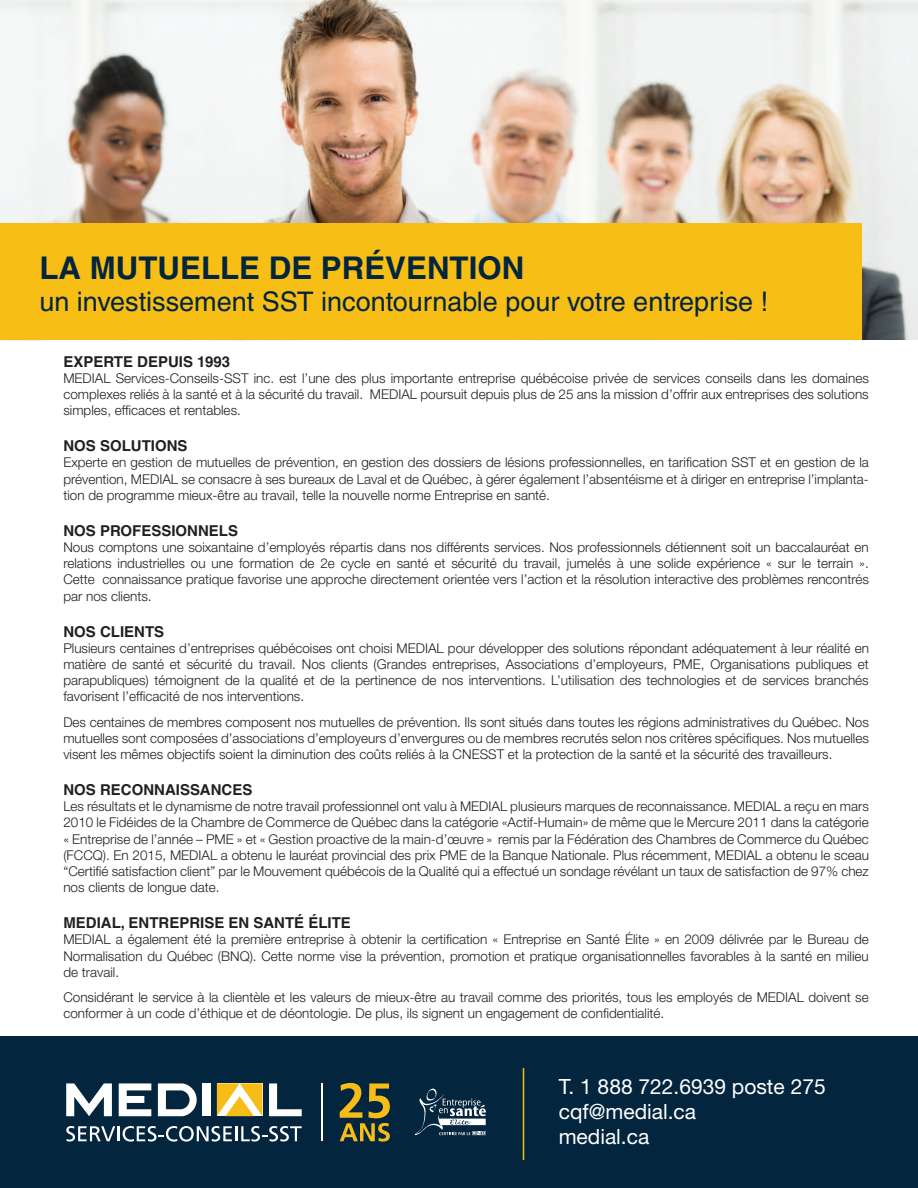
<style>
.page{position:relative;width:918px;height:1188px;background:#fff}
.page>*{position:absolute;margin:0;border:0;box-sizing:border-box;transform-origin:0 0}
.t1{font:700 31.35px "Helvetica LT Std";color:#03253d}
.t2{font:27px "Helvetica LT Std";color:#03253d}
.t3{font:21px/25.2px "Helvetica Neue LT Std";color:#fff}
.t4{font:700 15px "Helvetica LT Std";color:#231f20}
.t5{font:300 13.5px/16.2px "Helvetica Neue LT Std";color:#231f20;text-align:justify}
</style>
<div class="page">
<img style="left:0;top:0;width:918px;height:340px">
<div style="left:0;top:224px;width:861px;height:116px;background:#f7be16"></div>
<div style="left:0;top:1036px;width:918px;height:152px;background:#03253d"></div>
<hr style="left:523px;top:1068px;width:1px;height:92px;background:#f7be16">
<svg style="left:415px;top:1088px;width:71px;height:47px"></svg>
<svg style="left:119px;top:1083px;width:32px;height:33px"></svg>
<svg style="left:269px;top:1083px;width:33px;height:33px"></svg>
<div style="left:202px;top:1083px;width:8px;height:33px;background:#fff"></div>
<svg style="left:66px;top:1083px;width:46px;height:33px"></svg>
<svg style="left:158px;top:1083px;width:39px;height:33px"></svg>
<svg style="left:66px;top:1126px;width:49px;height:16px"></svg>
<hr style="left:117px;top:1126px;width:3px;height:15px;background:#fff">
<svg style="left:123px;top:1126px;width:179px;height:16px"></svg>
<svg style="left:217px;top:1083px;width:45px;height:33px"></svg>
<svg style="left:340px;top:1083px;width:50px;height:59px"></svg>
<hr style="left:321px;top:1083px;width:2px;height:58px;background:#fff">
<h1 class="t1" style="left:39px;top:248px;width:486px">LA MUTUELLE DE PRÉVENTION</h1>
<h2 class="t2" style="left:39px;top:286px;width:730px">un investissement SST incontournable pour votre entreprise !</h2>
<p class="t4" style="left:63px;top:352px;width:168px">EXPERTE DEPUIS 1993</p>
<p class="t5" style="left:63px;top:370px;width:807px">MEDIAL Services-Conseils-SST inc. est l’une des plus importante entreprise québécoise privée de services conseils dans les domaines complexes reliés à la santé et à la sécurité du travail. MEDIAL poursuit depuis plus de 25 ans la mission d’offrir aux entreprises des solutions simples, efficaces et rentables.</p>
<p class="t4" style="left:63px;top:437px;width:126px">NOS SOLUTIONS</p>
<p class="t5" style="left:63px;top:454px;width:807px">Experte en gestion de mutuelles de prévention, en gestion des dossiers de lésions professionnelles, en tarification SST et en gestion de la prévention, MEDIAL se consacre à ses bureaux de Laval et de Québec, à gérer également l’absentéisme et à diriger en entreprise l’implanta&shy;tion de programme mieux-être au travail, telle la nouvelle norme Entreprise en santé.</p>
<p class="t4" style="left:63px;top:521px;width:176px">NOS PROFESSIONNELS</p>
<p class="t5" style="left:63px;top:539px;width:807px">Nous comptons une soixantaine d’employés répartis dans nos différents services. Nos professionnels détiennent soit un baccalauréat en relations industrielles ou une formation de 2e cycle en santé et sécurité du travail, jumelés à une solide expérience « sur le terrain ».<br>Cette connaissance pratique favorise une approche directement orientée vers l’action et la résolution interactive des problèmes rencontrés par nos clients.</p>
<p class="t4" style="left:63px;top:622px;width:102px">NOS CLIENTS</p>
<p class="t5" style="left:63px;top:640px;width:807px">Plusieurs centaines d’entreprises québécoises ont choisi MEDIAL pour développer des solutions répondant adéquatement à leur réalité en matière de santé et sécurité du travail. Nos clients (Grandes entreprises, Associations d’employeurs, PME, Organisations publiques et parapubliques) témoignent de la qualité et de la pertinence de nos interventions. L’utilisation des technologies et de services branchés favorisent l’efficacité de nos interventions.</p>
<p class="t5" style="left:63px;top:713px;width:807px">Des centaines de membres composent nos mutuelles de prévention. Ils sont situés dans toutes les régions administratives du Québec. Nos mutuelles sont composées d’associations d’employeurs d’envergures ou de membres recrutés selon nos critères spécifiques. Nos mutuelles visent les mêmes objectifs soient la diminution des coûts reliés à la CNESST et la protection de la santé et la sécurité des travailleurs.</p>
<p class="t4" style="left:63px;top:780px;width:191px">NOS RECONNAISSANCES</p>
<p class="t5" style="left:63px;top:798px;width:807px">Les résultats et le dynamisme de notre travail professionnel ont valu à MEDIAL plusieurs marques de reconnaissance. MEDIAL a reçu en mars 2010 le Fidéides de la Chambre de Commerce de Québec dans la catégorie «Actif-Humain» de même que le Mercure 2011 dans la catégorie « Entreprise de l’année – PME » et « Gestion proactive de la main-d’œuvre » remis par la Fédération des Chambres de Commerce du Québec (FCCQ). En 2015, MEDIAL a obtenu le lauréat provincial des prix PME de la Banque Nationale. Plus récemment, MEDIAL a obtenu le sceau “Certifié satisfaction client” par le Mouvement québécois de la Qualité qui a effectué un sondage révélant un taux de satisfaction de 97% chez nos clients de longue date.</p>
<p class="t4" style="left:63px;top:914px;width:289px">MEDIAL, ENTREPRISE EN SANTÉ ÉLITE</p>
<p class="t5" style="left:63px;top:931px;width:807px">MEDIAL a également été la première entreprise à obtenir la certification « Entreprise en Santé Élite » en 2009 délivrée par le Bureau de Normalisation du Québec (BNQ). Cette norme vise la prévention, promotion et pratique organisationnelles favorables à la santé en milieu de travail.</p>
<p class="t5" style="left:63px;top:989px;width:807px">Considérant le service à la clientèle et les valeurs de mieux-être au travail comme des priorités, tous les employés de MEDIAL doivent se conformer à un code d’éthique et de déontologie. De plus, ils signent un engagement de confidentialité.</p>
<h3 class="t3" style="left:559px;top:1073px;width:268px">T. 1 888 722.6939 poste 275 cqf@medial.ca<br>medial.ca</h3>
</div>
